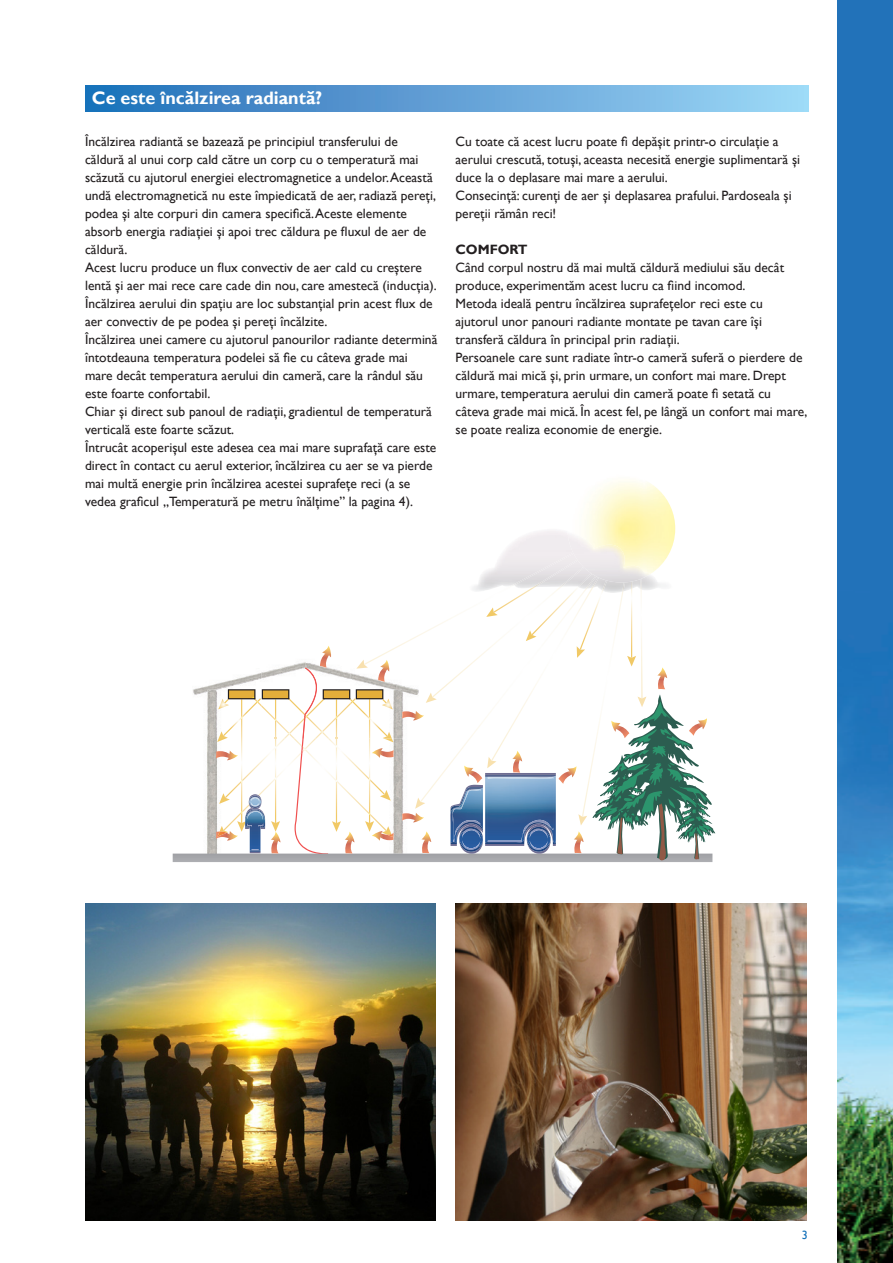
<style>
.page{position:relative;width:893px;height:1263px;background:#fff}
.page>*{position:absolute;margin:0;border:0;box-sizing:border-box;transform-origin:0 0}
.t1{font:700 18px "Gill Sans";color:#fff}
.Alineastijl_1{font:13.5px/18px "Gill Sans";color:#231f20}
.t2{font:700 13.5px "Gill Sans";color:#231f20}
.t3{font:12px "Gill Sans";color:#1672ba}
</style>
<div class="page">
<img style="left:837px;top:0;width:56px;height:1263px">
<img style="left:584px;top:481px;width:91px;height:48px">
<svg style="left:173px;top:529px;width:542px;height:333px"></svg>
<img style="left:455px;top:903px;width:351px;height:317px">
<img style="left:85px;top:903px;width:351px;height:317px">
<div style="left:86px;top:86px;width:723px;height:25px;background:linear-gradient(to right,#216db8,#a0d6f6)"></div>
<p class="t1" style="left:92px;top:87px;width:232px">Ce este încălzirea radiantă?</p>
<p class="Alineastijl_1" style="left:85px;top:133px;width:352px">Încălzirea radiantă se bazează pe principiul transferului de căldură al unui corp cald către un corp cu o temperatură mai scăzută cu ajutorul energiei electromagnetice a undelor. Această undă electromagnetică nu este împiedicată de aer, radiază pereţi, podea şi alte corpuri din camera specifică. Aceste elemente absorb energia radiaţiei şi apoi trec căldura pe fluxul de aer de căldură.</p>
<p class="Alineastijl_1" style="left:85px;top:259px;width:353px">Acest lucru produce un flux convectiv de aer cald cu creştere lentă şi aer mai rece care cade din nou, care amestecă (inducţia).</p>
<p class="Alineastijl_1" style="left:85px;top:295px;width:349px">Încălzirea aerului din spaţiu are loc substanţial prin acest flux de aer convectiv de pe podea şi pereţi încălzite.</p>
<p class="Alineastijl_1" style="left:85px;top:331px;width:354px">Încălzirea unei camere cu ajutorul panourilor radiante determină întotdeauna temperatura podelei să fie cu câteva grade mai mare decât temperatura aerului din cameră, care la rândul său este foarte confortabil.</p>
<p class="Alineastijl_1" style="left:85px;top:403px;width:348px">Chiar şi direct sub panoul de radiaţii, gradientul de temperatură verticală este foarte scăzut.</p>
<p class="Alineastijl_1" style="left:85px;top:439px;width:353px">Întrucât acoperişul este adesea cea mai mare suprafaţă care este direct în contact cu aerul exterior, încălzirea cu aer se va pierde mai multă energie prin încălzirea acestei suprafeţe reci (a se vedea graficul „Temperatură pe metru înălţime” la pagina 4).</p>
<p class="Alineastijl_1" style="left:455px;top:133px;width:346px">Cu toate că acest lucru poate fi depăşit printr-o circulaţie a aerului crescută, totuşi, aceasta necesită energie suplimentară şi duce la o deplasare mai mare a aerului.<br>Consecinţă: curenţi de aer şi deplasarea prafului. Pardoseala şi pereţii rămân reci!</p>
<p class="t2" style="left:455px;top:241px;width:74px">COMFORT</p>
<p class="Alineastijl_1" style="left:455px;top:259px;width:330px">Când corpul nostru dă mai multă căldură mediului său decât produce, experimentăm acest lucru ca fiind incomod.</p>
<p class="Alineastijl_1" style="left:455px;top:295px;width:309px;text-align:justify">Metoda ideală pentru încălzirea suprafeţelor reci este cu ajutorul unor panouri radiante montate pe tavan care îşi transferă căldura în principal prin radiaţii.</p>
<p class="Alineastijl_1" style="left:455px;top:349px;width:354px">Persoanele care sunt radiate într-o cameră suferă o pierdere de căldură mai mică şi, prin urmare, un confort mai mare. Drept urmare, temperatura aerului din cameră poate fi setată cu câteva grade mai mică. În acest fel, pe lângă un confort mai mare, se poate realiza economie de energie.</p>
<p class="t3" style="left:802px;top:1228px;width:7px">3</p>
</div>
